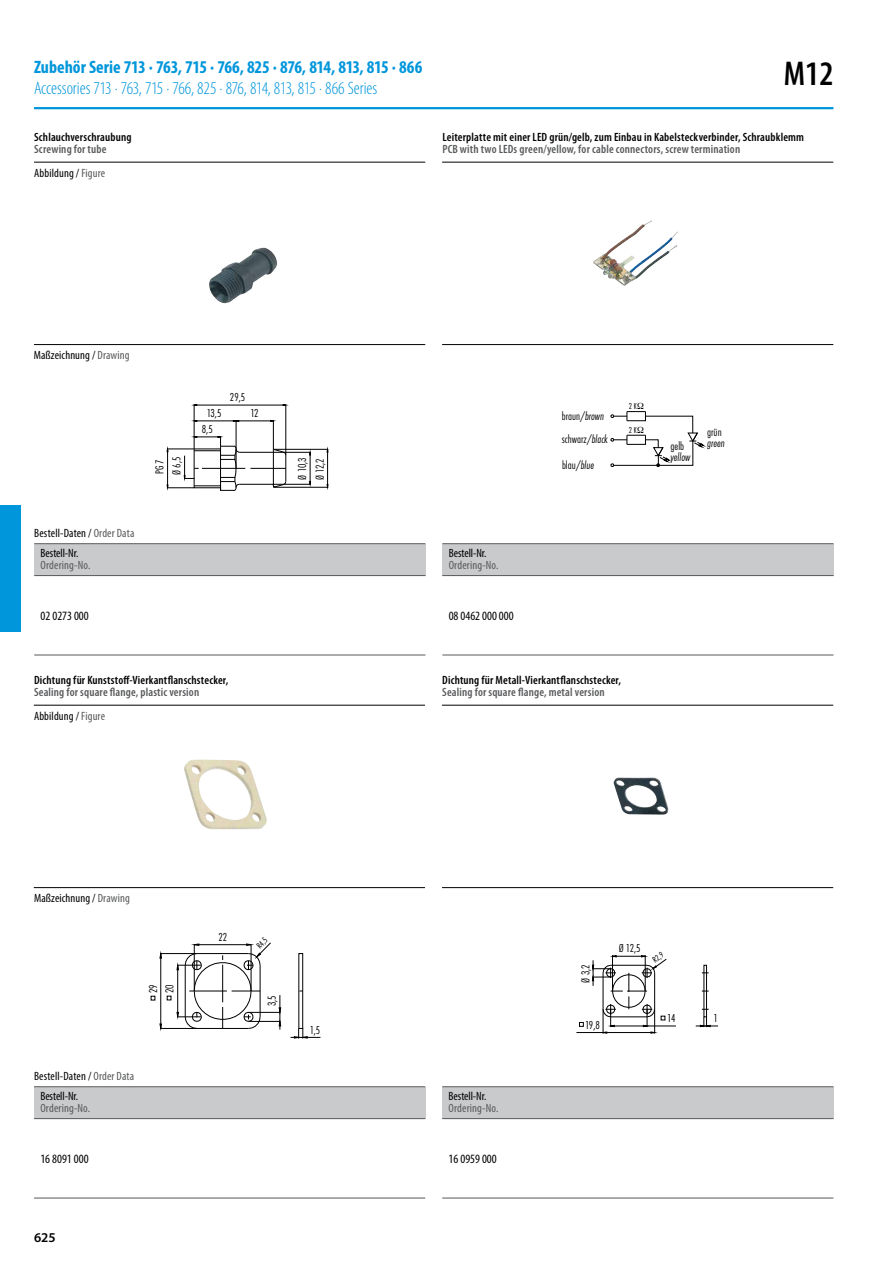
<style>
.page{position:relative;width:893px;height:1263px;background:#fff}
.page>*{position:absolute;margin:0;border:0;box-sizing:border-box;transform-origin:0 0}
.t1{font:600 condensed 34.5px "Myriad Pro";color:#000}
.t2{font:300 condensed 18px "Myriad Pro";letter-spacing:-.015em;color:#0096db}
.t3{font:700 condensed 18px "Myriad Pro";letter-spacing:-.01em;color:#0096db}
.t4{font:600 13.5px "Myriad Pro";color:#000}
.t5{font:condensed 12.75px "Myriad Pro";color:#000}
.t6{font:600 condensed 12px "Myriad Pro";letter-spacing:.015em;color:#000}
.t7{font:condensed 12px "Myriad Pro";letter-spacing:.01em;color:#000}
.t8{font:600 condensed 12px "Myriad Pro";letter-spacing:.015em;color:#58595b}
.t9{font:300 condensed 12px/16.2px "Futura T";color:#000}
.t10{font:condensed 12px "Myriad Pro";letter-spacing:.01em;color:#58595b}
.t11{font:italic 300 condensed 12px "Futura T";color:#000}
.t12{font:300 condensed 9px "Futura T";color:#000}
.s1{color:#58595b}
.s2{font-style:italic}
.s3{font-family:"Times";font-weight:400;font-stretch:normal}
</style>
<div class="page">
<div style="left:0;top:505px;width:21px;height:126px;background:#0096db"></div>
<hr style="left:34px;top:107px;width:799px;height:2px;background:#0096db">
<div style="left:34px;top:1087px;width:391px;height:31px;background:#c9cacc"></div>
<hr style="left:34px;top:1118px;width:391px;height:1px;background:#58595b">
<hr style="left:34px;top:1086px;width:391px;height:1px;background:#58595b">
<hr style="left:34px;top:1198px;width:391px;height:1px;background:#58595b">
<div style="left:442px;top:1087px;width:391px;height:31px;background:#c9cacc"></div>
<hr style="left:442px;top:1118px;width:391px;height:1px;background:#58595b">
<hr style="left:442px;top:1086px;width:391px;height:1px;background:#58595b">
<hr style="left:442px;top:1198px;width:391px;height:1px;background:#58595b">
<hr style="left:442px;top:887px;width:391px;height:1px;background:#000">
<hr style="left:442px;top:705px;width:391px;height:1px;background:#000">
<hr style="left:34px;top:887px;width:391px;height:1px;background:#000">
<hr style="left:34px;top:705px;width:391px;height:1px;background:#000">
<img style="left:184px;top:760px;width:83px;height:70px">
<img style="left:614px;top:777px;width:55px;height:38px">
<hr style="left:248px;top:1021px;width:32px;height:1px;background:#000">
<hr style="left:160px;top:1028px;width:37px;height:1px;background:#000">
<hr style="left:160px;top:953px;width:37px;height:1px;background:#000">
<hr style="left:280px;top:995px;width:1px;height:34px;background:#000">
<hr style="left:248px;top:1012px;width:32px;height:1px;background:#000">
<hr style="left:161px;top:953px;width:1px;height:75px;background:#000">
<svg style="left:177px;top:943px;width:94px;height:86px"></svg>
<hr style="left:185px;top:965px;width:1px;height:52px;background:#000">
<hr style="left:197px;top:953px;width:51px;height:1px;background:#000">
<hr style="left:260px;top:965px;width:1px;height:52px;background:#000">
<hr style="left:197px;top:1028px;width:51px;height:1px;background:#000">
<div style="left:299px;top:953px;width:4px;height:76px;border:1px solid #000"></div>
<svg style="left:151px;top:996px;width:4px;height:4px"></svg>
<svg style="left:167px;top:996px;width:4px;height:4px"></svg>
<svg style="left:291px;top:1028px;width:29px;height:10px"></svg>
<hr style="left:611px;top:1026px;width:65px;height:1px;background:#000">
<hr style="left:576px;top:1032px;width:79px;height:1px;background:#000">
<svg style="left:696px;top:1017px;width:22px;height:10px"></svg>
<div style="left:704px;top:965px;width:3px;height:52px;border:1px solid #000"></div>
<svg style="left:592px;top:955px;width:74px;height:78px"></svg>
<svg style="left:579px;top:1022px;width:4px;height:4px"></svg>
<div style="left:34px;top:544px;width:391px;height:32px;background:#c9cacc"></div>
<hr style="left:34px;top:575px;width:391px;height:1px;background:#58595b">
<hr style="left:34px;top:543px;width:391px;height:1px;background:#58595b">
<hr style="left:34px;top:655px;width:391px;height:1px;background:#58595b">
<hr style="left:34px;top:344px;width:391px;height:1px;background:#000">
<hr style="left:34px;top:162px;width:391px;height:1px;background:#000">
<img style="left:209px;top:247px;width:68px;height:57px">
<hr style="left:194px;top:404px;width:1px;height:45px;background:#000">
<hr style="left:310px;top:452px;width:1px;height:32px;background:#000">
<hr style="left:286px;top:404px;width:1px;height:51px;background:#000">
<hr style="left:273px;top:449px;width:55px;height:1px;background:#000">
<hr style="left:327px;top:449px;width:1px;height:38px;background:#000">
<hr style="left:273px;top:487px;width:55px;height:1px;background:#000">
<hr style="left:273px;top:484px;width:38px;height:1px;background:#000">
<hr style="left:273px;top:452px;width:38px;height:1px;background:#000">
<hr style="left:194px;top:405px;width:92px;height:1px;background:#000">
<svg style="left:167px;top:420px;width:120px;height:71px"></svg>
<div style="left:442px;top:544px;width:391px;height:32px;background:#c9cacc"></div>
<hr style="left:442px;top:575px;width:391px;height:1px;background:#58595b">
<hr style="left:442px;top:543px;width:391px;height:1px;background:#58595b">
<hr style="left:442px;top:655px;width:391px;height:1px;background:#58595b">
<hr style="left:442px;top:344px;width:391px;height:1px;background:#000">
<hr style="left:442px;top:162px;width:391px;height:1px;background:#000">
<img style="left:593px;top:220px;width:85px;height:66px">
<svg style="left:611px;top:411px;width:93px;height:56px"></svg>
<h2 class="t3" style="left:34px;top:56px;width:390px">Zubehör Serie 713 · 763, 715 · 766, 825 · 876, 814, 813, 815 · 866</h2>
<h2 class="t2" style="left:34px;top:77px;width:345px">Accessories 713 · 763, 715 · 766, 825 · 876, 814, 813, 815 · 866 Series</h2>
<p class="t6" style="left:34px;top:129px;width:99px">Schlauchverschraubung</p>
<p class="t8" style="left:34px;top:141px;width:74px">Screwing for tube</p>
<p class="t7" style="left:34px;top:166px;width:73px">Abbildung / <span class="s1">Figure</span></p>
<h1 class="t1" style="left:784px;top:53px;width:51px">M12</h1>
<p class="t6" style="left:442px;top:129px;width:363px">Leiterplatte mit einer LED grün/gelb, zum Einbau in Kabelsteckverbinder, Schraubklemm</p>
<p class="t8" style="left:442px;top:141px;width:299px">PCB with two LEDs green/yellow, for cable connectors, screw termination</p>
<p class="t7" style="left:34px;top:348px;width:97px">Maßzeichnung / <span class="s1">Drawing</span></p>
<p class="t7" style="left:34px;top:525px;width:102px">Bestell-Daten / <span class="s1">Order Data</span></p>
<p class="t7" style="left:41px;top:546px;width:39px">Bestell-Nr.</p>
<p class="t10" style="left:41px;top:558px;width:51px">Ordering-No.</p>
<p class="t5" style="left:41px;top:608px;width:50px">02 0273 000</p>
<p class="t9" style="left:230px;top:389px;width:17px">29,5</p>
<p class="t9" style="left:207px;top:405px;width:16px">13,5</p>
<p class="t9" style="left:250px;top:405px;width:10px">12</p>
<p class="t9" style="left:202px;top:420px;width:12px">8,5</p>
<p class="t9" style="left:168px;top:475px;width:20px;rotate:-90deg">Ø 6,5</p>
<p class="t9" style="left:151px;top:474px;width:17px;rotate:-90deg">PG 7</p>
<p class="t9" style="left:294px;top:480px;width:24px;rotate:-90deg">Ø 10,3</p>
<p class="t9" style="left:311px;top:480px;width:23px;rotate:-90deg">Ø 12,2</p>
<p class="t6" style="left:34px;top:672px;width:196px">Dichtung für Kunststoff-Vierkantflanschstecker,</p>
<p class="t8" style="left:34px;top:684px;width:167px">Sealing for square flange, plastic version</p>
<p class="t7" style="left:34px;top:709px;width:73px">Abbildung / <span class="s1">Figure</span></p>
<p class="t7" style="left:34px;top:891px;width:97px">Maßzeichnung / <span class="s1">Drawing</span></p>
<p class="t9" style="left:145px;top:993px;width:10px;rotate:-90deg">29<br>20</p>
<p class="t7" style="left:34px;top:1068px;width:102px">Bestell-Daten / <span class="s1">Order Data</span></p>
<p class="t7" style="left:40px;top:1089px;width:39px">Bestell-Nr.</p>
<p class="t10" style="left:40px;top:1101px;width:51px">Ordering-No.</p>
<p class="t5" style="left:40px;top:1151px;width:50px">16 8091 000</p>
<p class="t4" style="left:34px;top:1229px;width:23px">625</p>
<p class="t9" style="left:218px;top:929px;width:10px">22</p>
<p class="t12" style="left:254px;top:943px;width:13px;rotate:-45deg">R4,5</p>
<p class="t9" style="left:263px;top:1006px;width:12px;rotate:-90deg">3,5</p>
<p class="t9" style="left:310px;top:1021px;width:12px">1,5</p>
<p class="t9" style="left:562px;top:407px;width:44px">braun/<span class="s2">brown</span></p>
<p class="t9" style="left:562px;top:431px;width:48px">schwarz/<span class="s2">black</span></p>
<p class="t9" style="left:562px;top:456px;width:34px">blau/<span class="s2">blue</span></p>
<p class="t12" style="left:629px;top:401px;width:16px">2 K<span class="s3">Ω</span></p>
<p class="t12" style="left:629px;top:424px;width:16px">2 K<span class="s3">Ω</span></p>
<p class="t9" style="left:670px;top:438px;width:15px">gelb</p>
<p class="t11" style="left:670px;top:450px;width:21px">yellow</p>
<p class="t9" style="left:707px;top:423px;width:16px">grün</p>
<p class="t11" style="left:707px;top:436px;width:19px">green</p>
<p class="t7" style="left:449px;top:546px;width:39px">Bestell-Nr.</p>
<p class="t10" style="left:449px;top:558px;width:51px">Ordering-No.</p>
<p class="t5" style="left:449px;top:608px;width:66px">08 0462 000 000</p>
<p class="t6" style="left:442px;top:672px;width:180px">Dichtung für Metall-Vierkantflanschstecker,</p>
<p class="t8" style="left:442px;top:684px;width:164px">Sealing for square flange, metal version</p>
<p class="t7" style="left:449px;top:1089px;width:39px">Bestell-Nr.</p>
<p class="t10" style="left:449px;top:1101px;width:51px">Ordering-No.</p>
<p class="t5" style="left:449px;top:1151px;width:50px">16 0959 000</p>
<p class="t9" style="left:577px;top:982px;width:20px;rotate:-90deg">Ø 3,2</p>
<p class="t9" style="left:585px;top:1016px;width:16px">19,8</p>
<p class="t9" style="left:619px;top:940px;width:23px">Ø 12,5</p>
<p class="t12" style="left:650px;top:956px;width:13px;rotate:-35deg">R2,9</p>
<p class="t9" style="left:667px;top:1010px;width:10px">14</p>
<p class="t9" style="left:713px;top:1010px;width:6px">1</p>
</div>
